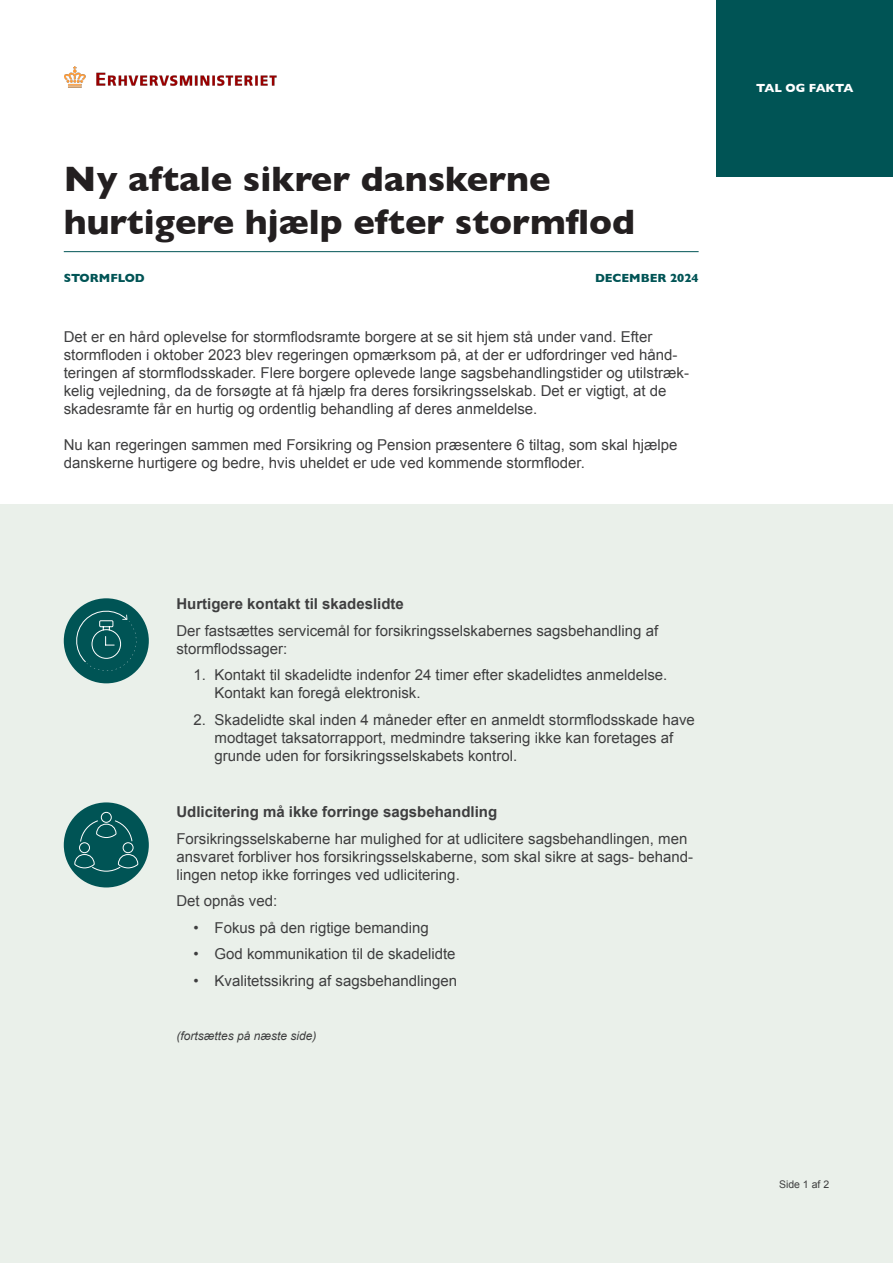
<style>
.page{position:relative;width:893px;height:1263px;background:#fff}
.page>*{position:absolute;margin:0;border:0;box-sizing:border-box;transform-origin:0 0}
.Titel{font:700 36px/43.2px "Gill Sans";color:#231f20}
.Brød{font:15px/18px "Arial";color:#3e3e3f}
.Mellemrubrik{font:700 15px "Arial";color:#3e3e3f}
.Brød-2{font:italic 12px "Arial";color:#3e3e3f}
.Markering{font:700 12px "Gill Sans";color:#005455}
.t1{font:700 12px "Gill Sans";color:#fff}
.Brød-3{font:10.5px "Arial";color:#3e3e3f}
</style>
<div class="page">
<div style="left:0;top:504px;width:893px;height:759px;background:#eaf0ea"></div>
<div style="left:717px;top:0;width:176px;height:176px;background:#005455"></div>
<img style="left:64px;top:66px;width:212px;height:21px">
<hr style="left:64px;top:251px;width:635px;height:1px;background:#005455">
<div style="left:64px;top:598px;width:85px;height:85px;background:#005455;border-radius:50%"></div>
<svg style="left:74px;top:607px;width:62px;height:64px"></svg>
<div style="left:64px;top:802px;width:85px;height:85px;background:#005455;border-radius:50%"></div>
<div style="left:101px;top:812px;width:11px;height:11px;border:1px solid #fff;border-radius:50%"></div>
<svg style="left:74px;top:820px;width:65px;height:66px"></svg>
<p class="Titel" style="left:64px;top:156px;width:573px">Ny aftale sikrer danskerne hurtigere hjælp efter stormflod</p>
<p class="Markering" style="left:64px;top:268px;width:83px">STORMFLOD</p>
<p class="Markering" style="left:595px;top:268px;width:105px">DECEMBER 2024</p>
<p class="Brød" style="left:64px;top:328px;width:627px">Det er en hård oplevelse for stormflodsramte borgere at se sit hjem stå under vand. Efter stormfloden i oktober 2023 blev regeringen opmærksom på, at der er udfordringer ved hånd&shy;teringen af stormflodsskader. Flere borgere oplevede lange sagsbehandlingstider og utilstræk&shy;kelig vejledning, da de forsøgte at få hjælp fra deres forsikringsselskab. Det er vigtigt, at de skadesramte får en hurtig og ordentlig behandling af deres anmeldelse.</p>
<p class="Brød" style="left:64px;top:436px;width:615px">Nu kan regeringen sammen med Forsikring og Pension præsentere 6 tiltag, som skal hjælpe danskerne hurtigere og bedre, hvis uheldet er ude ved kommende stormfloder.</p>
<p class="Mellemrubrik" style="left:176px;top:594px;width:229px">Hurtigere kontakt til skadeslidte</p>
<p class="Brød" style="left:176px;top:622px;width:483px">Der fastsættes servicemål for forsikringsselskabernes sagsbehandling af stormflodssager:</p>
<p class="Brød" style="left:215px;top:666px;width:454px;text-indent:-21px">1. Kontakt til skadelidte indenfor 24 timer efter skadelidtes anmeldelse.<br>Kontakt kan foregå elektronisk.</p>
<p class="Brød" style="left:215px;top:711px;width:482px;text-indent:-21px">2. Skadelidte skal inden 4 måneder efter en anmeldt stormflodsskade have modtaget taksatorrapport, medmindre taksering ikke kan foretages af grunde uden for forsikringsselskabets kontrol.</p>
<p class="Mellemrubrik" style="left:176px;top:802px;width:322px">Udlicitering må ikke forringe sagsbehandling</p>
<p class="Brød" style="left:176px;top:829px;width:518px">Forsikringsselskaberne har mulighed for at udlicitere sagsbehandlingen, men ansvaret forbliver hos forsikringsselskaberne, som skal sikre at sags- behand&shy;lingen netop ikke forringes ved udlicitering.</p>
<p class="Brød" style="left:176px;top:892px;width:102px">Det opnås ved:</p>
<p class="Brød" style="left:193px;top:918px;width:237px">• Fokus på den rigtige bemanding</p>
<p class="Brød" style="left:193px;top:945px;width:264px">• God kommunikation til de skadelidte</p>
<p class="Brød" style="left:193px;top:971px;width:265px">• Kvalitetssikring af sagsbehandlingen</p>
<p class="Brød-2" style="left:176px;top:1028px;width:142px">(fortsættes på næste side)</p>
<p class="t1" style="left:756px;top:79px;width:99px">TAL OG FAKTA</p>
<p class="Brød-3" style="left:779px;top:1177px;width:52px">Side 1 af 2</p>
</div>
